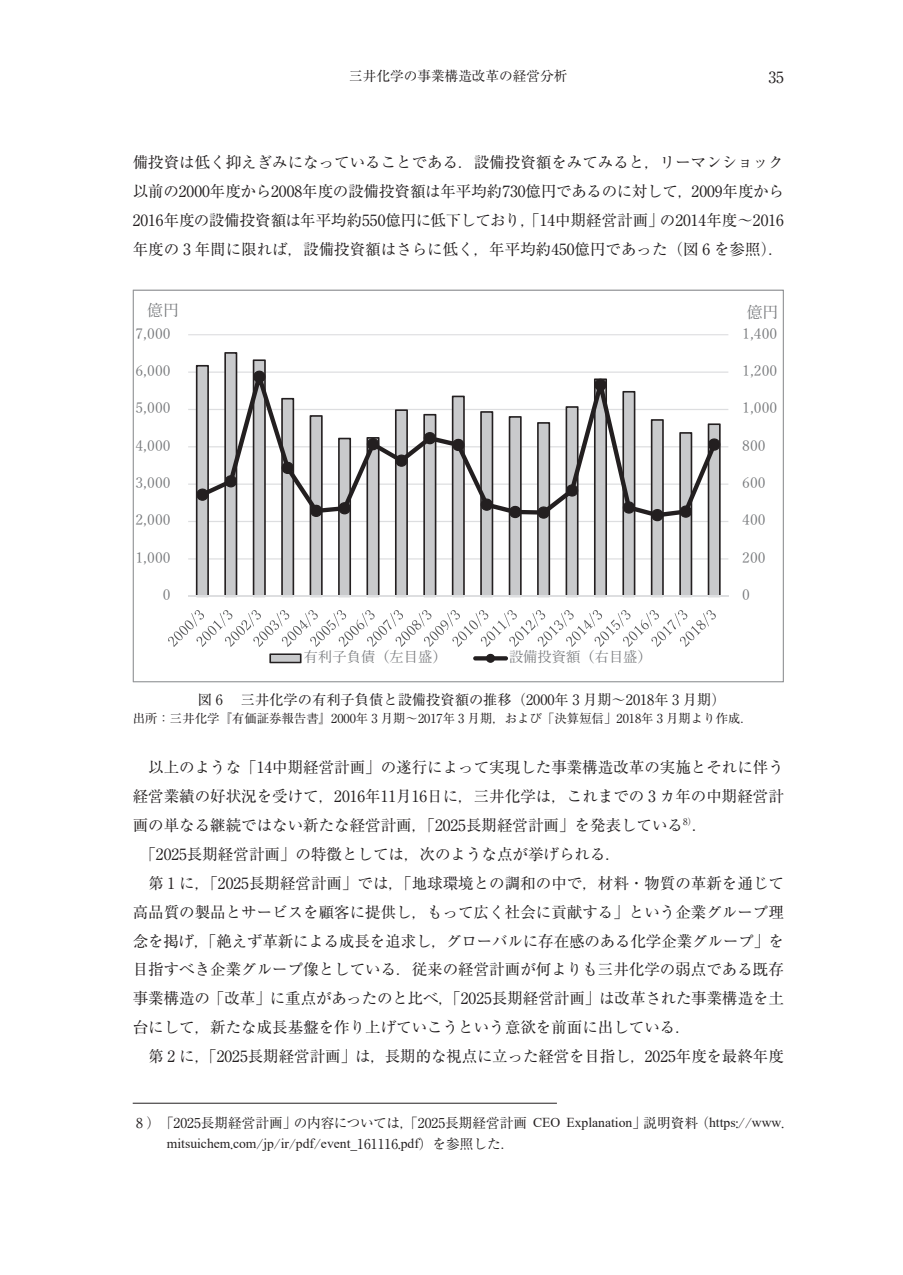
<style>
.page{position:relative;width:903px;height:1275px;background:#fff}
.page>*{position:absolute;margin:0;border:0;box-sizing:border-box;transform-origin:0 0}
.t1{font:15.92px "Yu Mincho";color:#76787b}
.t2{font:15.58px/28.9px "Ryumin Pr 6";color:#231f20;text-align:justify}
.t3{font:14.35px "Yu Mincho";color:#76787b}
.t4{font:14.17px "Ryumin Pr 6";color:#231f20}
.t5{font:13.65px "Ryumin Pr 6";color:#231f20}
.t6{font:13.65px "Times New Roman";color:#231f20}
.t7{font:12.42px "Ryumin Pr 6";color:#231f20}
.s1{font-family:"Times New Roman"}
.s2{font-family:"Ryumin Pr 6"}
</style>
<div class="page">
<svg style="left:133px;top:290px;width:651px;height:392px"></svg>
<hr style="left:133px;top:1103px;width:424px;height:1px;background:#231f20">
<p class="t5" style="left:349px;top:66px;width:220px">三井化学の事業構造改革の経営分析</p>
<p class="t2" style="left:768px;top:62px;width:17px">35</p>
<p class="t2" style="left:133px;top:147px;width:653px">備投資は低く抑えぎみになっていることである．設備投資額をみてみると，リーマンショック以前の2000年度から2008年度の設備投資額は年平均約730億円であるのに対して，2009年度から2016年度の設備投資額は年平均約550億円に低下しており，「14中期経営計画」の2014年度～2016年度の 3 年間に限れば，設備投資額はさらに低く，年平均約450億円であった（図 6 を参照）．</p>
<p class="t1" style="left:147px;top:295px;width:33px">億円</p>
<p class="t1" style="left:747px;top:298px;width:33px">億円</p>
<p class="t3" style="left:136px;top:320px;width:36px">7,000</p>
<p class="t3" style="left:742px;top:320px;width:36px">1,400</p>
<p class="t3" style="left:136px;top:357px;width:36px">6,000</p>
<p class="t3" style="left:742px;top:357px;width:36px">1,200</p>
<p class="t3" style="left:136px;top:395px;width:36px">5,000</p>
<p class="t3" style="left:742px;top:395px;width:36px">1,000</p>
<p class="t3" style="left:136px;top:432px;width:36px">4,000</p>
<p class="t3" style="left:742px;top:432px;width:25px">800</p>
<p class="t3" style="left:136px;top:470px;width:36px">3,000</p>
<p class="t3" style="left:742px;top:470px;width:25px">600</p>
<p class="t3" style="left:136px;top:507px;width:36px">2,000</p>
<p class="t3" style="left:742px;top:507px;width:25px">400</p>
<p class="t3" style="left:136px;top:544px;width:36px">1,000</p>
<p class="t3" style="left:742px;top:544px;width:25px">200</p>
<p class="t3" style="left:163px;top:582px;width:9px">0</p>
<p class="t3" style="left:742px;top:582px;width:9px">0</p>
<p class="t3" style="left:304px;top:644px;width:144px">有利子負債（左目盛）</p>
<p class="t3" style="left:509px;top:644px;width:144px">設備投資額（右目盛）</p>
<p class="t4" style="left:198px;top:688px;width:529px">図 6 　三井化学の有利子負債と設備投資額の推移（2000年 3 月期～2018年 3 月期）</p>
<p class="t7" style="left:133px;top:709px;width:622px">出所：三井化学『有価証券報告書』2000年 3 月期～2017年 3 月期，および「決算短信」2018年 3 月期より作成．</p>
<p class="t2" style="left:133px;top:752px;width:653px;text-align:left">　以上のような「14中期経営計画」の遂行によって実現した事業構造改革の実施とそれに伴う経営業績の好状況を受けて，2016年11月16日に，三井化学は，これまでの 3 カ年の中期経営計画の単なる継続ではない新たな経営計画，「2025長期経営計画」を発表している<sup>8）</sup>．<br>　「2025長期経営計画」の特徴としては，次のような点が挙げられる．<br>　第 1 に，「2025長期経営計画」では，「地球環境との調和の中で，材料・物質の革新を通じて高品質の製品とサービスを顧客に提供し，もって広く社会に貢献する」という企業グループ理念を掲げ，「絶えず革新による成長を追求し，グローバルに存在感のある化学企業グループ」を目指すべき企業グループ像としている．従来の経営計画が何よりも三井化学の弱点である既存事業構造の「改革」に重点があったのと比べ，「2025長期経営計画」は改革された事業構造を土台にして，新たな成長基盤を作り上げていこうという意欲を前面に出している．<br>　第 2 に，「2025長期経営計画」は，長期的な視点に立った経営を目指し，2025年度を最終年度</p>
<p class="t5" style="left:136px;top:1112px;width:649px">8 ）「2025長期経営計画」の内容については，「2025長期経営計画 <span class="s1">CEO Explanation</span>」説明資料（<span class="s1">https</span>://<span class="s1">www</span>.</p>
<p class="t6" style="left:167px;top:1134px;width:349px">mitsuichem<span class="s2">.</span>com<span class="s2">/</span>jp<span class="s2">/</span>ir<span class="s2">/</span>pdf<span class="s2">/</span>event<span class="s2">_161116.</span>pdf<span class="s2">）を参照した．</span></p>
</div>
